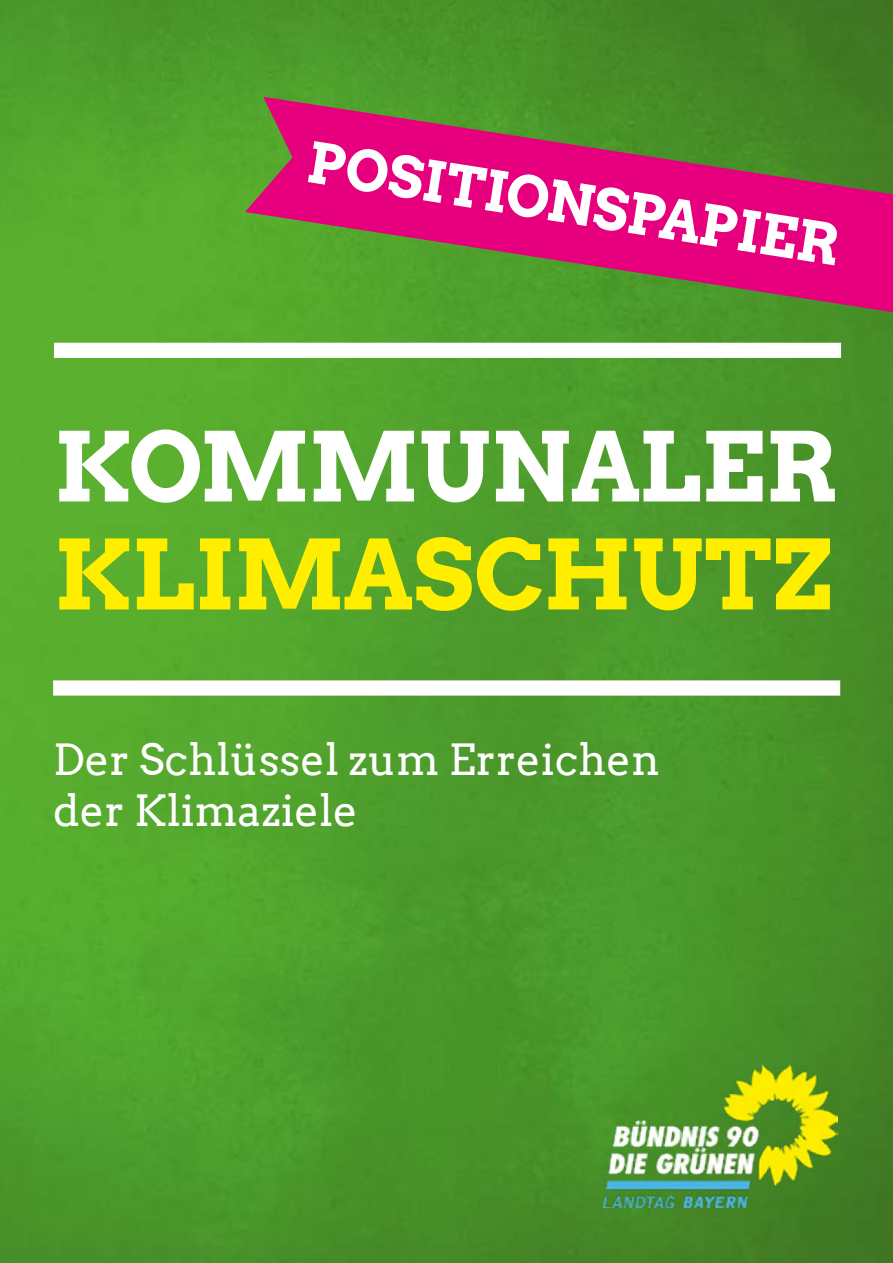
<style>
.page{position:relative;width:893px;height:1263px;background:#fff}
.page>*{position:absolute;margin:0;border:0;box-sizing:border-box;transform-origin:0 0}
.t1{font:96px "Arvo Gruen";color:#fe0}
.t2{font:95.55px "Arvo Gruen";letter-spacing:-.015em;color:#fff}
.t3{font:55.95px "Arvo Gruen";color:#fff}
.t4{font:43.05px/51.6px "Arvo";color:#fff}
</style>
<div class="page">
<img style="left:0;top:0;width:893px;height:1263px">
<img style="left:604px;top:1065px;width:234px;height:143px">
<div style="left:54px;top:343px;width:787px;height:15px;background:#fff"></div>
<div style="left:53px;top:680px;width:787px;height:16px;background:#fff"></div>
<svg style="left:245px;top:97px;width:648px;height:215px;background:#9d4855"></svg>
<p class="t3" style="left:314px;top:123px;width:539px;rotate:9deg">POSITIONSPAPIER</p>
<h2 class="t2" style="left:54px;top:400px;width:784px">KOMMUNALER</h2>
<h1 class="t1" style="left:54px;top:508px;width:781px">KLIMASCHUTZ</h1>
<p class="t4" style="left:53px;top:733px;width:608px">Der Schlüssel zum Erreichen der Klimaziele</p>
</div>
